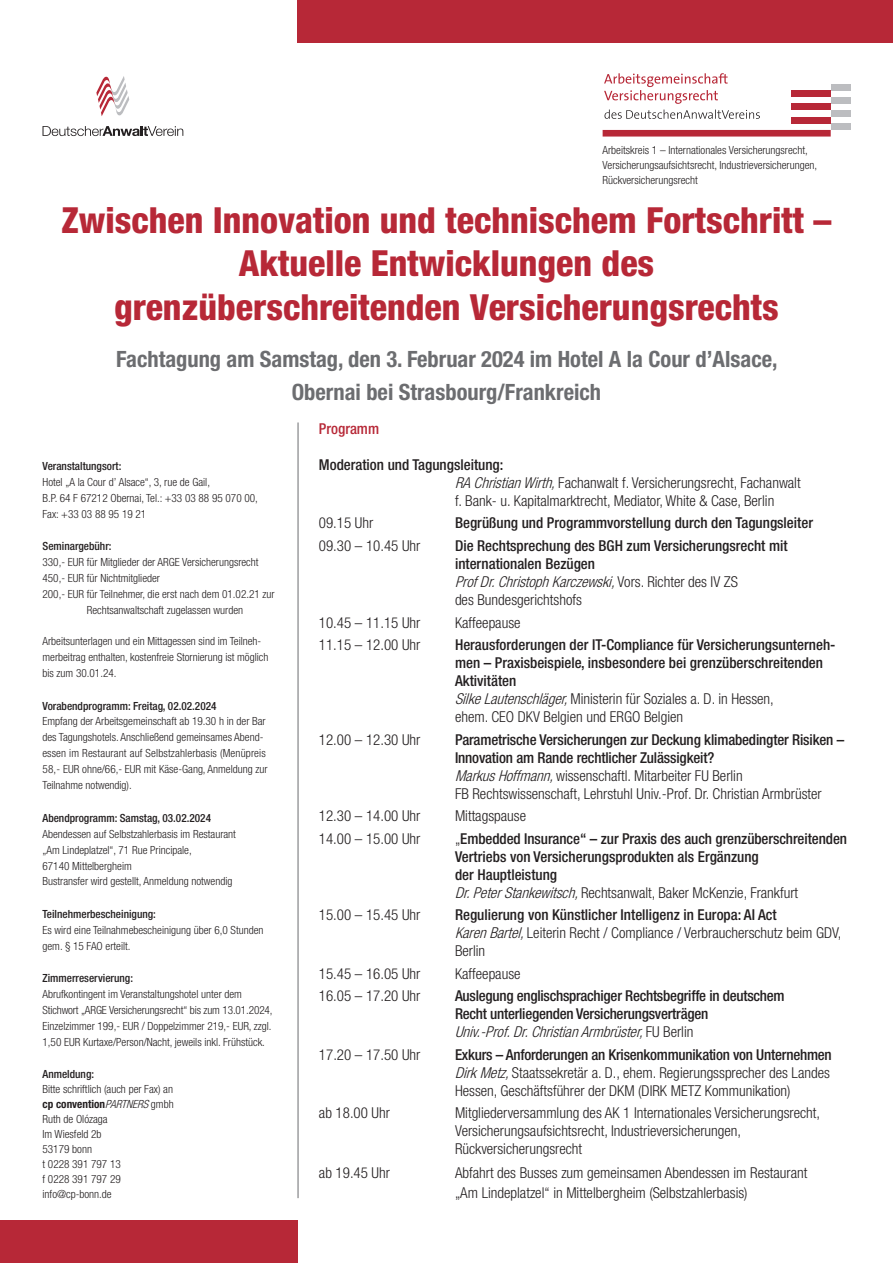
<style>
.page{position:relative;width:893px;height:1263px;background:#fff}
.page>*{position:absolute;margin:0;border:0;box-sizing:border-box;transform-origin:0 0}
.t1{font:800 condensed 36px/43.2px "Helvetica Neue";color:#b72837;text-align:center}
.t2{font:700 condensed 22.5px/33px "Helvetica Neue";color:#6c6d70;text-align:center}
.t3{font:500 condensed 15px/18px "Helvetica Neue";color:#231f20}
.t4{font:300 condensed 15px/18px "Helvetica Neue";color:#231f20}
.t5{font:500 condensed 15px "Helvetica Neue";color:#b72837}
.t6{font:300 condensed 11.25px/15.9px "Helvetica Neue";color:#231f20}
.t7{font:500 condensed 11.25px "Helvetica Neue";color:#231f20}
.s1{font-weight:500}
.s2{font-style:italic}
.s3{font-weight:300;font-style:italic}
.s4{font-weight:300}
.s5{font-weight:700}
</style>
<div class="page">
<div style="left:298px;top:0;width:595px;height:43px;background:#b72837"></div>
<div style="left:0;top:1220px;width:298px;height:43px;background:#b72837"></div>
<hr style="left:298px;top:422px;width:1px;height:776px;background:#6c6d70">
<svg style="left:43px;top:126px;width:140px;height:10px"></svg>
<svg style="left:96px;top:76px;width:33px;height:40px"></svg>
<svg style="left:604px;top:73px;width:124px;height:31px"></svg>
<div style="left:831px;top:84px;width:19px;height:6px;background:#bcbdc0"></div>
<div style="left:791px;top:90px;width:40px;height:7px;background:#b72837"></div>
<div style="left:831px;top:97px;width:19px;height:7px;background:#bcbdc0"></div>
<div style="left:791px;top:104px;width:40px;height:6px;background:#b72837"></div>
<div style="left:831px;top:110px;width:19px;height:7px;background:#bcbdc0"></div>
<div style="left:791px;top:117px;width:40px;height:6px;background:#b72837"></div>
<div style="left:831px;top:123px;width:19px;height:7px;background:#bcbdc0"></div>
<svg style="left:603px;top:130px;width:228px;height:7px;background:#bb3544"></svg>
<svg style="left:604px;top:110px;width:156px;height:9px"></svg>
<p class="t6" style="left:603px;top:142px;width:216px;line-height:15.1px">Arbeitskreis 1 – Internationales Versicherungsrecht,<br>Versicherungsaufsichtsrecht, Industrieversicherungen,<br>Rückversicherungsrecht</p>
<h1 class="t1" style="left:62px;top:198px;width:771px">Zwischen Innovation und technischem Fortschritt –<br>Aktuelle Entwicklungen des grenzüberschreitenden Versicherungsrechts</h1>
<h2 class="t2" style="left:116px;top:342px;width:663px">Fachtagung am Samstag, den 3. Februar 2024 im Hotel A la Cour d’Alsace,<br>Obernai bei Strasbourg/Frankreich</h2>
<h3 class="t5" style="left:319px;top:420px;width:62px">Programm</h3>
<h3 class="t4" style="left:455px;top:456px;width:347px;text-indent:-136px"><span class="s1">Moderation und Tagungsleitung:<br></span><span class="s2">RAChristianWirth,</span>Fachanwalt f. Versicherungsrecht, Fachanwalt f. Bank- u. Kapitalmarktrecht, Mediator, White &amp; Case, Berlin</h3>
<h3 class="t4" style="left:319px;top:514px;width:56px">09.15 Uhr</h3>
<h3 class="t3" style="left:455px;top:514px;width:360px">Begrüßung und Programmvorstellung durch den Tagungsleiter</h3>
<h3 class="t4" style="left:319px;top:537px;width:103px">09.30 – 10.45 Uhr</h3>
<h3 class="t3" style="left:455px;top:536px;width:334px">Die Rechtsprechung des BGH zum Versicherungsrecht mit internationalen Bezügen<br><span class="s3">ProfDr.ChristophKarczewski,</span><span class="s4">V o r s . R i c h t e r d e s I V Z S<br>des Bundesgerichtshofs</span></h3>
<h3 class="t4" style="left:319px;top:613px;width:103px">10.45 – 11.15 Uhr</h3>
<h3 class="t4" style="left:455px;top:613px;width:67px">Kaffeepause</h3>
<h3 class="t4" style="left:319px;top:636px;width:103px">11.15 – 12.00 Uhr</h3>
<p class="t3" style="left:455px;top:635px;width:382px">Herausforderungen der IT-Compliance für Versicherungsunterneh&shy;men – Praxisbeispiele, insbesondere bei grenzüberschreitenden Aktivitäten<br><span class="s3">SilkeLautenschläger,</span><span class="s4">Ministerin für Soziales a. D. in Hessen,<br>ehem. CEO DKV Belgien und ERGO Belgien</span></p>
<h3 class="t4" style="left:319px;top:730px;width:103px">12.00 – 12.30 Uhr</h3>
<p class="t3" style="left:455px;top:730px;width:391px">Parametrische Versicherungen zur Deckung klimabedingter Risiken – Innovation am Rande rechtlicher Zulässigkeit?<br><span class="s3">MarkusHoffmann,</span><span class="s4">wissenschaftl. Mitarbeiter FU Berlin<br>FB Rechtswissenschaft, Lehrstuhl Univ.-Prof. Dr. Christian Armbrüster</span></p>
<h3 class="t4" style="left:319px;top:807px;width:103px">12.30 – 14.00 Uhr</h3>
<h3 class="t4" style="left:455px;top:807px;width:73px">Mittagspause</h3>
<h3 class="t4" style="left:319px;top:829px;width:103px">14.00 – 15.00 Uhr</h3>
<h3 class="t3" style="left:455px;top:829px;width:394px"><span class="s4">„</span>Embedded Insurance“ – zur Praxis des auch grenzüberschreitenden Vertriebs von Versicherungsprodukten als Ergänzung<br>der Hauptleistung<br><span class="s3">Dr.PeterStankewitsch,</span><span class="s4">Rechtsanwalt, Baker McKenzie, Frankfurt</span></h3>
<h3 class="t4" style="left:319px;top:906px;width:103px">15.00 – 15.45 Uhr</h3>
<h3 class="t4" style="left:455px;top:906px;width:388px"><span class="s1">Regulierung von Künstlicher Intelligenz in Europa: AI Act<br></span><span class="s2">KarenBartel,</span>Leiterin Recht / Compliance / Verbraucherschutz beim GDV,<br>Berlin</h3>
<h3 class="t4" style="left:319px;top:964px;width:103px">15.45 – 16.05 Uhr</h3>
<h3 class="t4" style="left:455px;top:964px;width:67px">Kaffeepause</h3>
<h3 class="t4" style="left:319px;top:987px;width:103px">16.05 – 17.20 Uhr</h3>
<h3 class="t3" style="left:455px;top:986px;width:331px">Auslegung englischsprachiger Rechtsbegriffe in deutschem<br>Recht unterliegenden Versicherungsverträgen<br><span class="s3">Univ.-Prof.Dr.ChristianArmbrüster,</span><span class="s4">F U B e r l i n</span></h3>
<h3 class="t4" style="left:319px;top:1045px;width:103px">17.20 – 17.50 Uhr</h3>
<h3 class="t4" style="left:455px;top:1045px;width:378px"><span class="s1">Exkurs – Anforderungen an Krisenkommunikation von Unternehmen<br></span><span class="s2">DirkMetz,</span>Staatssekretär a. D., ehem. Regierungssprecher des Landes<br>Hessen, Geschäftsführer der DKM (DIRK METZ Kommunikation)</h3>
<h3 class="t4" style="left:319px;top:1104px;width:73px">ab 18.00 Uhr</h3>
<h3 class="t4" style="left:455px;top:1104px;width:367px">Mitgliederversammlung des AK 1 Internationales Versicherungsrecht,<br>Versicherungsaufsichtsrecht, Industrieversicherungen,<br>Rückversicherungsrecht</h3>
<h3 class="t4" style="left:319px;top:1164px;width:73px">ab 19.45 Uhr</h3>
<h3 class="t4" style="left:455px;top:1163px;width:354px;line-height:19.5px">Abfahrt des Busses zum gemeinsamen Abendessen im Restaurant „Am Lindeplatzel“ in Mittelbergheim (Selbstzahlerbasis)</h3>
<p class="t7" style="left:43px;top:459px;width:80px">Veranstaltungsort:</p>
<p class="t6" style="left:43px;top:474px;width:217px">Hotel „A la Cour d’ Alsace“, 3, rue de Gail,<br>B.P. 64 F 67212 Obernai, Tel.: +33 03 88 95 070 00,<br>Fax: +33 03 88 95 19 21</p>
<p class="t7" style="left:43px;top:540px;width:71px">Seminargebühr:</p>
<p class="t6" style="left:43px;top:554px;width:218px">330,- EUR für Mitglieder der ARGE Versicherungsrecht</p>
<p class="t6" style="left:43px;top:570px;width:119px">450,- EUR für Nichtmitglieder</p>
<p class="t6" style="left:43px;top:586px;width:234px">200,- EUR für Teilnehmer, die erst nach dem 01.02.21 zur</p>
<p class="t6" style="left:87px;top:602px;width:158px">Rechtsanwaltschaft zugelassen wurden</p>
<p class="t6" style="left:43px;top:633px;width:227px">Arbeitsunterlagen und ein Mittagessen sind im Teilneh&shy;merbeitrag enthalten, kostenfreie Stornierung ist möglich bis zum 30.01.24.</p>
<p class="t7" style="left:43px;top:699px;width:176px">Vorabendprogramm: Freitag, 02.02.2024</p>
<p class="t6" style="left:43px;top:713px;width:226px">Empfang der Arbeitsgemeinschaft ab 19.30 h in der Bar des Tagungshotels. Anschließend gemeinsames Abend&shy;essen im Restaurant auf Selbstzahlerbasis (Menüpreis 58,- EUR ohne/66,- EUR mit Käse-Gang, Anmeldung zur Teilnahme notwendig).</p>
<p class="t7" style="left:43px;top:811px;width:170px">Abendprogramm: Samstag, 03.02.2024</p>
<p class="t6" style="left:43px;top:825px;width:195px">Abendessen auf Selbstzahlerbasis im Restaurant „Am Lindeplatzel“, 71 Rue Principale,<br>67140 Mittelbergheim<br>Bustransfer wird gestellt, Anmeldung notwendig</p>
<p class="t7" style="left:43px;top:907px;width:115px">Teilnehmerbescheinigung:</p>
<p class="t6" style="left:43px;top:922px;width:222px">Es wird eine Teilnahmebescheinigung über 6,0 Stunden gem. § 15 FAO erteilt.</p>
<p class="t7" style="left:43px;top:971px;width:92px">Zimmerreservierung:</p>
<p class="t6" style="left:43px;top:986px;width:232px">Abrufkontingent im Veranstaltungshotel unter dem Stichwort „ARGE Versicherungsrecht“ bis zum 13.01.2024, Einzelzimmer 199,- EUR / Doppelzimmer 219,- EUR, zzgl.<br>1,50 EUR Kurtaxe/Person/Nacht, jeweils inkl. Frühstück.</p>
<p class="t7" style="left:43px;top:1067px;width:53px">Anmeldung:</p>
<p class="t6" style="left:43px;top:1081px;width:133px;line-height:15px">Bitte schriftlich (auch per Fax) an <span class="s5">cp convention</span><span class="s2">PARTNERS</span>gmbh<br>Ruth de Olózaga<br>Im Wiesfeld 2b<br>53179 bonn<br>t 0228 391 797 13<br>f 0228 391 797 29 info@cp-bonn.de</p>
</div>
